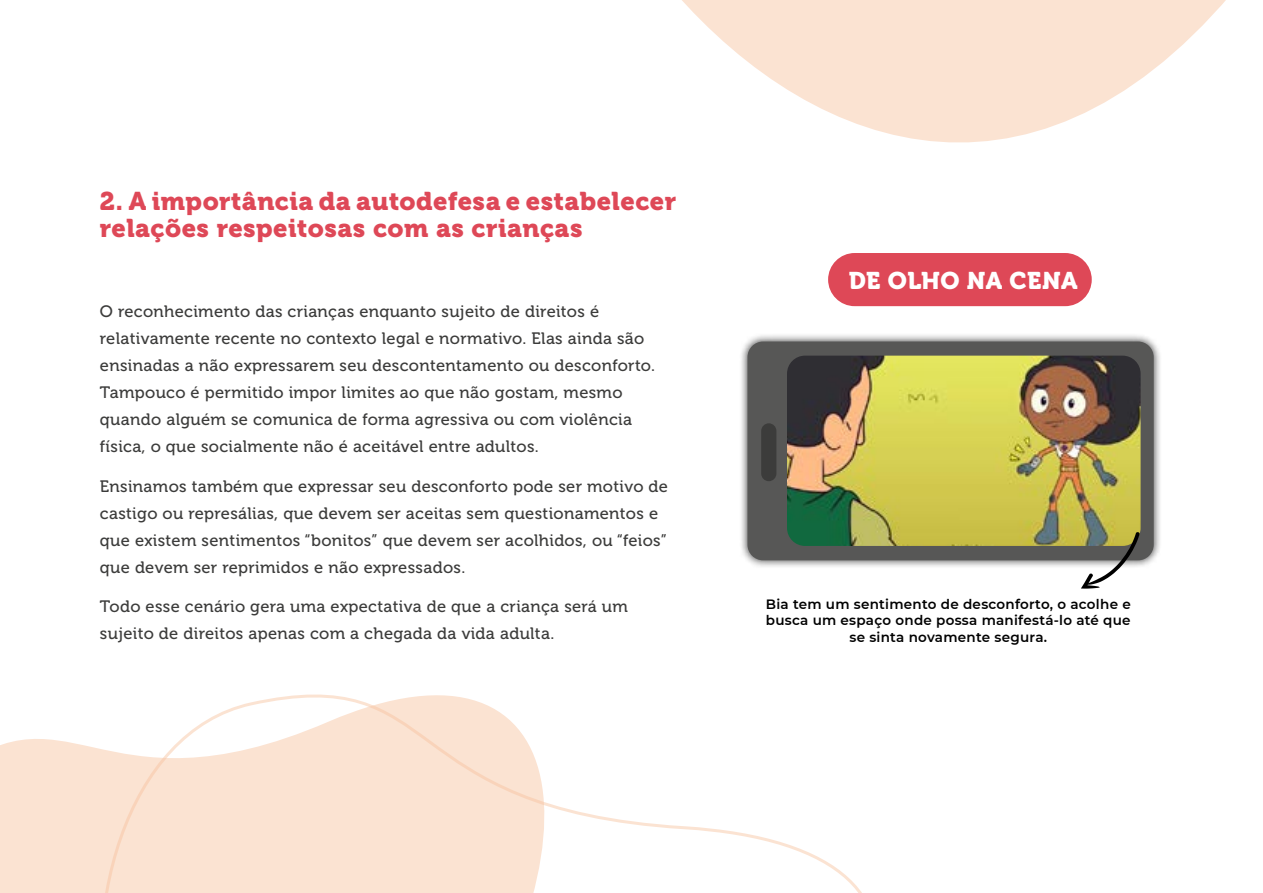
<style>
.page{position:relative;width:1263px;height:893px;background:#fff}
.page>*{position:absolute;margin:0;border:0;box-sizing:border-box;transform-origin:0 0}
.t1{font:25.5px/27px "Museo 900";letter-spacing:.02em;color:#de4857}
.t2{font:24px "Museo 900";letter-spacing:.02em;color:#fff}
.t3{font:16.5px/27px "Museo 500";letter-spacing:.02em;color:#3c3c3b}
.t4{font:600 13.5px/16.5px "Montserrat";letter-spacing:.02em;color:#000;text-align:center}
</style>
<div class="page">
<div style="left:828px;top:253px;width:264px;height:53px;background:#de4857;border-radius:27px"></div>
<svg style="left:682px;top:0;width:544px;height:285px"></svg>
<div style="left:0;top:739px;width:75px;height:154px;background:#fbe3d2"></div>
<div style="left:739px;top:334px;width:423px;height:235px;background:#000;opacity:.75"></div>
<div style="left:747px;top:341px;width:407px;height:219px;background:#575756;border-radius:16px"></div>
<div style="left:761px;top:423px;width:15px;height:58px;background:#3c3c3b;border-radius:8px"></div>
<img style="left:787px;top:356px;width:353px;height:190px">
<svg style="left:1081px;top:531px;width:59px;height:58px"></svg>
<svg style="left:75px;top:694px;width:787px;height:199px"></svg>
<h1 class="t1" style="left:100px;top:188px;width:578px">2. A importância da autodefesa e estabelecer relações respeitosas com as crianças</h1>
<h2 class="t2" style="left:849px;top:267px;width:231px">DE OLHO NA CENA</h2>
<p class="t3" style="left:100px;top:298px;width:557px">O reconhecimento das crianças enquanto sujeito de direitos é relativamente recente no contexto legal e normativo. Elas ainda são ensinadas a não expressarem seu descontentamento ou desconforto.<br>Tampouco é permitido impor limites ao que não gostam, mesmo quando alguém se comunica de forma agressiva ou com violência física, o que socialmente não é aceitável entre adultos.</p>
<p class="t3" style="left:100px;top:473px;width:570px">Ensinamos também que expressar seu desconforto pode ser motivo de castigo ou represálias, que devem ser aceitas sem questionamentos e que existem sentimentos “bonitos” que devem ser acolhidos, ou “feios” que devem ser reprimidos e não expressados.</p>
<p class="t3" style="left:100px;top:594px;width:529px">Todo esse cenário gera uma expectativa de que a criança será um sujeito de direitos apenas com a chegada da vida adulta.</p>
<p class="t4" style="left:766px;top:595px;width:366px">Bia tem um sentimento de desconforto, o acolhe e busca um espaço onde possa manifestá-lo até que se sinta novamente segura.</p>
</div>
